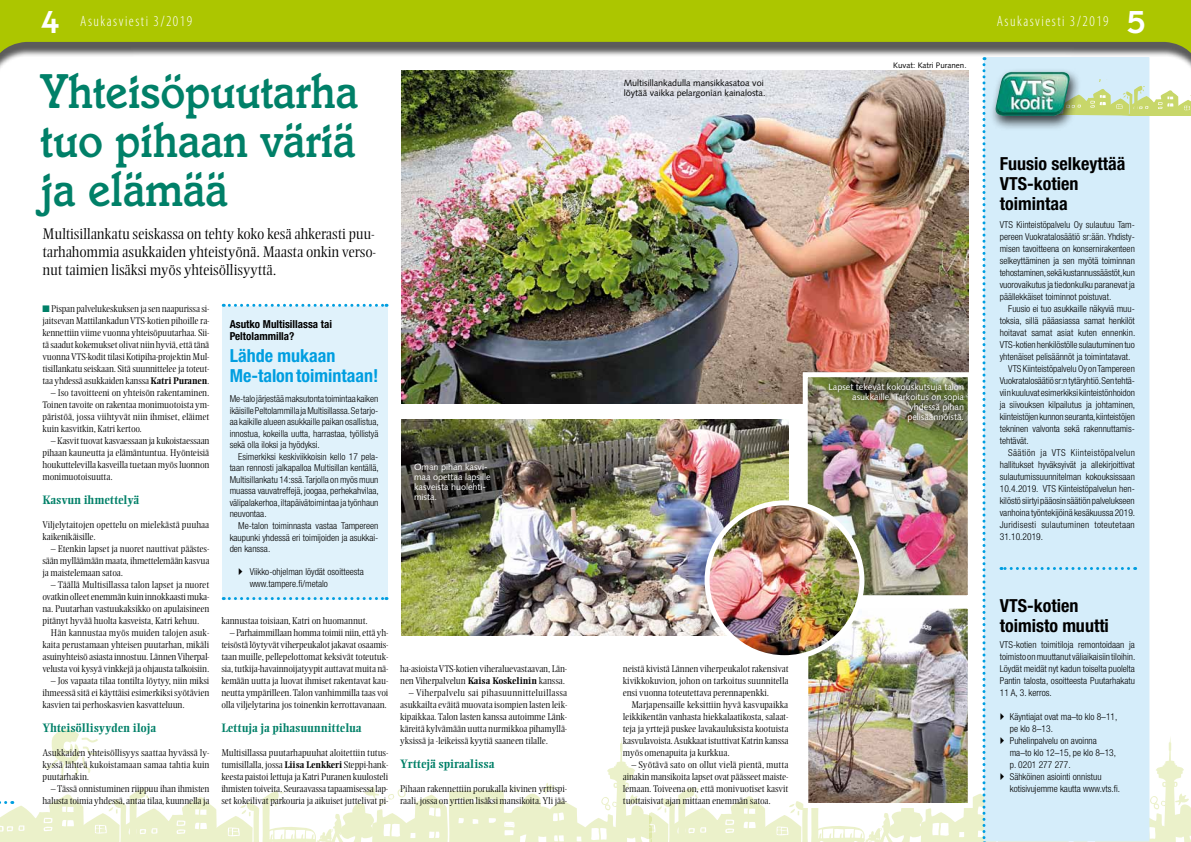
<style>
.page{position:relative;width:1191px;height:842px;background:#fff}
.page>*{position:absolute;margin:0;border:0;box-sizing:border-box;transform-origin:0 0}
.t1{font:500 50px/49px "Italia";color:#008068;text-align:justify;scale:.9 1}
.t2{font:35px "Insignia A";color:#fff}
.t3{font:700 condensed 18px/20px "Helvetica Neue";color:#000}
.t4{font:700 condensed 18px/20px "Helvetica Neue";color:#009ee0}
.t5{font:300 15px/18px "Ellington";color:#000;text-align:justify}
.t6{font:300 condensed 15px "Myriad Pro";letter-spacing:.1em;color:#fff}
.t7{font:700 12px "Ellington";color:#008068}
.t8{font:700 condensed 11px/11.5px "Helvetica Neue";color:#000}
.t9{font:300 9.5px/12px "Ellington";color:#000;text-align:justify}
.t10{font:300 condensed 9.5px/12px "Helvetica Neue";color:#000;text-align:justify}
.t11{font:300 condensed 9.5px "Helvetica Neue";letter-spacing:.025em;color:#000}
.t12{font:300 condensed 9.5px "Helvetica Neue";letter-spacing:.035em;color:#000}
.t13{font:9px/10px "Syntax";color:#fff}
.t14{font:9px/10px "Syntax";color:#000}
.t15{font:8px "Syntax";color:#000}
.s1{color:#008068}
.s2{font-weight:700}
</style>
<div class="page">
<svg style="left:0;top:0;width:1191px;height:57px;background:#a4b725"></svg>
<img style="left:0;top:57px;width:1191px;height:785px">
<h2 class="t2" style="left:41px;top:4px;width:20px">4</h2>
<h3 class="t6" style="left:80px;top:13px;width:113px">Asukasviesti 3/2019</h3>
<h3 class="t6" style="left:996px;top:13px;width:113px">Asukasviesti 3/2019</h3>
<h2 class="t2" style="left:1127px;top:4px;width:20px">5</h2>
<h1 class="t1" style="left:40px;top:66px;width:354px">Yhteisöpuutarha tuo pihaan väriä ja elämää</h1>
<h3 class="t5" style="left:43px;top:225px;width:335px">Multisillankatu seiskassa on tehty koko kesä ahkerasti puu&shy;tarhahommia asukkaiden yhteistyönä. Maasta onkin verso&shy;nut taimien lisäksi myös yhteisöllisyyttä.</h3>
<p class="t9" style="left:42px;top:303px;width:168px"><span class="s1">■</span> Pispan palvelukeskuksen ja sen naapurissa si&shy;jaitsevan Mattilankadun VTS-kotien pihoille ra&shy;kennettiin viime vuonna yhteisöpuutarhaa. Sii&shy;tä saadut kokemukset olivat niin hyviä, että tänä vuonna VTS-kodit tilasi Kotipiha-projektin Mul&shy;tisillankatu seiskaan. Sitä suunnittelee ja toteut&shy;taa yhdessä asukkaiden kanssa <span class="s2">Katri Puranen</span>.</p>
<p class="t9" style="left:42px;top:387px;width:168px;text-indent:9px">– Iso tavoitteeni on yhteisön rakentaminen.<br>Toinen tavoite on rakentaa monimuotoista ym&shy;päristöä, jossa viihtyvät niin ihmiset, eläimet kuin kasvitkin, Katri kertoo.</p>
<p class="t9" style="left:42px;top:435px;width:168px;text-indent:9px">– Kasvit tuovat kasvaessaan ja kukoistaessaan pihaan kauneutta ja elämäntuntua. Hyönteisiä houkuttelevilla kasveilla tuetaan myös luonnon monimuotoisuutta.</p>
<p class="t7" style="left:42px;top:493px;width:98px">Kasvun ihmettelyä</p>
<p class="t9" style="left:42px;top:519px;width:168px">Viljelytaitojen opettelu on mielekästä puuhaa kaikenikäisille.</p>
<p class="t9" style="left:42px;top:543px;width:168px;text-indent:9px">– Etenkin lapset ja nuoret nauttivat päästes&shy;sään mylläämään maata, ihmettelemään kasvua ja maistelemaan satoa.</p>
<p class="t9" style="left:42px;top:579px;width:168px;text-indent:9px">– Täällä Multisillassa talon lapset ja nuoret ovatkin olleet enemmän kuin innokkaasti muka&shy;na. Puutarhan vastuukaksikko on apulaisineen pitänyt hyvää huolta kasveista, Katri kehuu.</p>
<p class="t9" style="left:42px;top:627px;width:168px;text-indent:9px">Hän kannustaa myös muiden talojen asuk&shy;kaita perustamaan yhteisen puutarhan, mikäli asuinyhteisö asiasta innostuu. Lännen Viherpal&shy;velusta voi kysyä vinkkejä ja ohjausta talkoisiin.</p>
<p class="t9" style="left:42px;top:675px;width:168px;text-indent:9px">– Jos vapaata tilaa tontilta löytyy, niin miksi ihmeessä sitä ei käyttäisi esimerkiksi syötävien kasvien tai perhoskasvien kasvatteluun.</p>
<p class="t7" style="left:42px;top:721px;width:115px">Yhteisöllisyyden iloja</p>
<p class="t9" style="left:42px;top:747px;width:168px">Asukkaiden yhteisöllisyys saattaa hyvässä ly&shy;kyssä lähteä kukoistamaan samaa tahtia kuin puutarhakin.</p>
<p class="t9" style="left:42px;top:783px;width:168px;text-align:right">– Tässä onnistuminen riippuu ihan ihmisten halusta toimia yhdessä, antaa tilaa, kuunnella ja</p>
<p class="t8" style="left:230px;top:319px;width:104px">Asutko Multisillassa tai<br>Peltolammilla?</p>
<h3 class="t4" style="left:230px;top:345px;width:150px">Lähde mukaan<br>Me-talon toimintaan!</h3>
<p class="t10" style="left:230px;top:393px;width:151px;line-height:11.5px">Me-talo järjestää maksutonta toimintaa kaiken ikäisille Peltolammilla ja Multisillassa. Se tarjo&shy;aa kaikille alueen asukkaille paikan osallistua, innostua, kokeilla uutta, harrastaa, työllistyä sekä olla iloksi ja hyödyksi.</p>
<p class="t10" style="left:230px;top:451px;width:151px;line-height:11.5px;text-indent:9px">Esimerkiksi keskiviikkoisin kello 17 pela&shy;taan rennosti jalkapalloa Multisillan kentällä, Multisillankatu 14:ssä. Tarjolla on myös muun muassa vauvatreffejä, joogaa, perhekahvilaa, välipalakerhoa, iltapäivätoimintaa ja työnhaun neuvontaa.</p>
<p class="t10" style="left:230px;top:520px;width:150px;line-height:11.5px;text-indent:9px">Me-talon toiminnasta vastaa Tampereen kaupunki yhdessä eri toimijoiden ja asukkai&shy;den kanssa.</p>
<p class="t10" style="left:250px;top:566px;width:116px;line-height:11.5px">Viikko-ohjelman löydät osoitteesta www.tampere.fi/metalo</p>
<p class="t9" style="left:221px;top:615px;width:148px">kannustaa toisiaan, Katri on huomannut.</p>
<p class="t9" style="left:221px;top:627px;width:168px;text-indent:9px">– Parhaimmillaan homma toimii niin, että yh&shy;teisöstä löytyvät viherpeukalot jakavat osaamis&shy;taan muille, pellepelottomat keksivät toteutuk&shy;sia, tutkija-havainnoijatyypit auttavat muita nä&shy;kemään uutta ja luovat ihmiset rakentavat kau&shy;neutta ympärilleen. Talon vanhimmilla taas voi olla viljelytarina jos toinenkin kerrottavanaan.</p>
<p class="t7" style="left:221px;top:721px;width:142px">Lettuja ja pihasuunnittelua</p>
<p class="t9" style="left:221px;top:747px;width:168px">Multisillassa puutarhapuuhat aloitettiin tutus&shy;tumisillalla, jossa <span class="s2">Liisa Lenkkeri</span> Steppi-hank&shy;keesta paistoi lettuja ja Katri Puranen kuulosteli ihmisten toiveita. Seuraavassa tapaamisessa lap&shy;set kokeilivat parkouria ja aikuiset juttelivat pi-</p>
<p class="t13" style="left:414px;top:462px;width:78px">Oman pihan kasvi&shy;maa opettaa lapsille kasveista huolehti&shy;mista.</p>
<p class="t9" style="left:400px;top:663px;width:168px">ha-asioista VTS-kotien viheraluevastaavan, Län&shy;nen Viherpalvelun <span class="s2">Kaisa Koskelinin</span> kanssa.</p>
<p class="t9" style="left:400px;top:687px;width:168px;text-indent:9px">– Viherpalvelu sai pihasuunnitteluillassa asukkailta eväitä muovata isompien lasten leik&shy;kipaikkaa. Talon lasten kanssa autoimme Länk&shy;käreitä kylvämään uutta nurmikkoa pihamyllä&shy;yksissä ja -leikeissä kyytiä saaneen tilalle.</p>
<p class="t7" style="left:400px;top:757px;width:96px">Yrttejä spiraalissa</p>
<p class="t9" style="left:400px;top:783px;width:168px">Pihaan rakennettiin porukalla kivinen yrttispi&shy;raali, jossa on yrttien lisäksi mansikoita. Yli jää-</p>
<p class="t14" style="left:623px;top:78px;width:143px">Multisillankadulla mansikkasatoa voi löytää vaikka pelargonian kainalosta.</p>
<p class="t9" style="left:623px;top:663px;width:167px">neistä kivistä Lännen viherpeukalot rakensivat kivikkokuvion, johon on tarkoitus suunnitella ensi vuonna toteutettava perennapenkki.</p>
<p class="t9" style="left:623px;top:699px;width:167px;text-indent:9px">Marjapensaille keksittiin hyvä kasvupaikka leikkikentän vanhasta hiekkalaatikosta, salaat&shy;teja ja yrttejä puskee lavakauluksista kootuista kasvulavoista. Asukkaat istuttivat Katrin kanssa myös omenapuita ja kurkkua.</p>
<p class="t9" style="left:623px;top:759px;width:167px;text-indent:9px">– Syötävä sato on ollut vielä pientä, mutta ainakin mansikoita lapset ovat päässeet maiste&shy;lemaan. Toiveena on, että monivuotiset kasvit tuottaisivat ajan mittaan enemmän satoa.</p>
<p class="t15" style="left:893px;top:60px;width:75px">Kuvat: Katri Puranen.</p>
<p class="t13" style="left:828px;top:382px;width:137px;text-align:right">Lapset tekevät kokouskutsuja talon asukkaille. Tarkoitus on sopia yhdessä pihan<br>pelisäännöistä.</p>
<h3 class="t3" style="left:999px;top:153px;width:127px">Fuusio selkeyttää<br>VTS-kotien toimintaa</h3>
<p class="t10" style="left:999px;top:219px;width:137px">VTS Kiinteistöpalvelu Oy sulautuu Tam&shy;pereen Vuokratalosäätiö sr:ään. Yhdisty&shy;misen tavoitteena on konsernirakenteen selkeyttäminen ja sen myötä toiminnan tehostaminen, sekä kustannussäästöt, kun vuorovaikutus ja tiedonkulku paranevat ja päällekkäiset toiminnot poistuvat.</p>
<p class="t10" style="left:1008px;top:303px;width:128px">Fuusio ei tuo asukkaille näkyviä muu-</p>
<p class="t10" style="left:999px;top:315px;width:137px">toksia, sillä pääasiassa samat henkilöt</p>
<p class="t10" style="left:999px;top:327px;width:137px">hoitavat samat asiat kuten ennenkin.</p>
<p class="t10" style="left:999px;top:339px;width:136px">VTS-kotien henkilöstölle sulautuminen tuo</p>
<p class="t10" style="left:999px;top:351px;width:132px">yhtenäiset pelisäännöt ja toimintatavat.</p>
<p class="t10" style="left:1008px;top:363px;width:128px">VTS Kiinteistöpalvelu Oy on Tampereen</p>
<p class="t10" style="left:999px;top:375px;width:137px">Vuokratalosäätiö sr:n tytäryhtiö. Sen tehtä-</p>
<p class="t10" style="left:999px;top:387px;width:137px">viin kuuluvat esimerkiksi kiinteistönhoidon</p>
<p class="t10" style="left:999px;top:399px;width:137px">ja siivouksen kilpailutus ja johtaminen,</p>
<p class="t10" style="left:999px;top:411px;width:137px">kiinteistöjen kunnon seuranta, kiinteistöjen</p>
<p class="t10" style="left:999px;top:423px;width:137px">tekninen valvonta sekä rakennuttamis-</p>
<p class="t10" style="left:999px;top:435px;width:31px">tehtävät.</p>
<p class="t12" style="left:1008px;top:447px;width:128px">Säätiön ja VTS Kiinteistöpalvelun</p>
<p class="t10" style="left:999px;top:459px;width:136px">hallitukset hyväksyivät ja allekirjoittivat</p>
<p class="t10" style="left:999px;top:471px;width:137px">sulautumissuunnitelman kokouksissaan</p>
<p class="t10" style="left:999px;top:483px;width:137px">10.4.2019. VTS Kiinteistöpalvelun hen-</p>
<p class="t10" style="left:999px;top:495px;width:136px">kilöstö siirtyi pääosin säätiön palvelukseen</p>
<p class="t10" style="left:999px;top:507px;width:137px">vanhoina työntekijöinä kesäkuussa 2019.</p>
<p class="t11" style="left:999px;top:519px;width:137px">Juridisesti sulautuminen toteutetaan</p>
<p class="t10" style="left:999px;top:531px;width:45px">31.10.2019.</p>
<h3 class="t3" style="left:999px;top:595px;width:111px">VTS-kotien toimisto muutti</h3>
<p class="t10" style="left:999px;top:639px;width:137px">VTS-kotien toimitiloja remontoidaan ja toimisto on muuttanut väliaikaisiin tiloihin.<br>Löydät meidät nyt kadun toiselta puolelta Pantin talosta, osoitteesta Puutarhakatu 11 A, 3. kerros.</p>
<p class="t10" style="left:1009px;top:711px;width:112px;text-align:left">Käyntiajat ovat ma–to klo 8–11, pe klo 8–13.<br>Puhelinpalvelu on avoinna ma–to klo 12–15, pe klo 8–13, p. 0201 277 277.<br>Sähköinen asiointi onnistuu kotisivujemme kautta www.vts.fi.</p>
</div>
